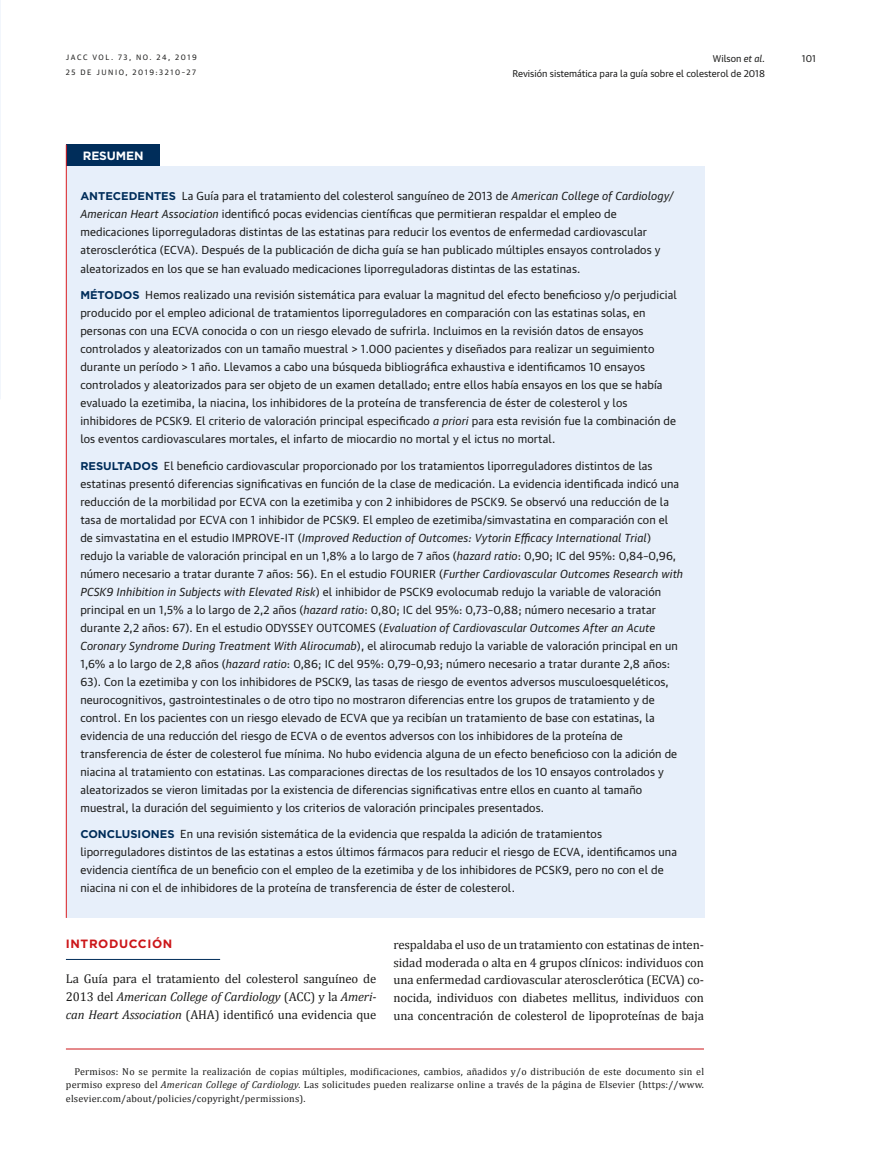
<style>
.page{position:relative;width:872px;height:1170px;background:#fff}
.page>*{position:absolute;margin:0;border:0;box-sizing:border-box;transform-origin:0 0}
.t1{font:12.75px/17.9px "Cambria";letter-spacing:-.01em;color:#1c1c1b;text-align:justify}
.t2{font:700 12px "Gotham";letter-spacing:.05em;color:#cc1619}
.t3{font:700 12px "Gotham";letter-spacing:-.01em;color:#fff}
.t4{font:11.25px/18px "Guardian Text Sans";letter-spacing:.01em;color:#1c1c1b}
.t5{font:10.05px/13.5px "Cambria";letter-spacing:.02em;color:#1c1c1b;text-align:justify}
.t6{font:9.45px "Guardian Text Sans";color:#1c1c1b}
.t7{font:7.5px "Guardian Text Sans";letter-spacing:.205em;color:#1c1c1b}
.s1{font-style:italic}
.s2{font-family:"Gotham";font-weight:700;color:#002d5a}
</style>
<div class="page">
<div style="left:66px;top:145px;width:94px;height:21px;background:#002d5a"></div>
<div style="left:66px;top:166px;width:638px;height:751px;background:#e7effa"></div>
<svg style="left:66px;top:145px;width:1px;height:21px"></svg>
<hr style="left:66px;top:166px;width:1px;height:751px;background:#db1d20">
<hr style="left:66px;top:1048px;width:638px;height:1px;background:#cc1619">
<hr style="left:66px;top:958px;width:154px;height:1px;background:#002d5a">
<p class="t7" style="left:66px;top:53px;width:132px">JACC VOL. 73, NO. 24, 2019</p>
<p class="t6" style="left:713px;top:53px;width:54px">Wilson <span class="s1">et al.</span></p>
<p class="t6" style="left:802px;top:53px;width:16px">101</p>
<p class="t7" style="left:66px;top:68px;width:131px">25 DE JUNIO, 2019:3210–27</p>
<p class="t6" style="left:512px;top:68px;width:254px">Revisión sistemática para la guía sobre el colesterol de 2018</p>
<p class="t3" style="left:83px;top:149px;width:62px">RESUMEN</p>
<p class="t4" style="left:80px;top:187px;width:596px"><span class="s2">ANTECEDENTES</span> La Guía para el tratamiento del colesterol sanguíneo de 2013 de <span class="s1">American College of Cardiology/ American Heart Association</span> identificó pocas evidencias científicas que permitieran respaldar el empleo de medicaciones liporreguladoras distintas de las estatinas para reducir los eventos de enfermedad cardiovascular aterosclerótica (ECVA). Después de la publicación de dicha guía se han publicado múltiples ensayos controlados y aleatorizados en los que se han evaluado medicaciones liporreguladoras distintas de las estatinas.</p>
<p class="t4" style="left:80px;top:286px;width:598px"><span class="s2">MÉTODOS</span> Hemos realizado una revisión sistemática para evaluar la magnitud del efecto beneficioso y/o perjudicial producido por el empleo adicional de tratamientos liporreguladores en comparación con las estatinas solas, en personas con una ECVA conocida o con un riesgo elevado de sufrirla. Incluimos en la revisión datos de ensayos controlados y aleatorizados con un tamaño muestral &gt; 1.000 pacientes y diseñados para realizar un seguimiento durante un período &gt; 1 año. Llevamos a cabo una búsqueda bibliográfica exhaustiva e identificamos 10 ensayos controlados y aleatorizados para ser objeto de un examen detallado; entre ellos había ensayos en los que se había evaluado la ezetimiba, la niacina, los inhibidores de la proteína de transferencia de éster de colesterol y los inhibidores de PCSK9. El criterio de valoración principal especificado <span class="s1">a priori</span> para esta revisión fue la combinación de los eventos cardiovasculares mortales, el infarto de miocardio no mortal y el ictus no mortal.</p>
<p class="t4" style="left:80px;top:456px;width:604px"><span class="s2">RESULTADOS</span> El beneficio cardiovascular proporcionado por los tratamientos liporreguladores distintos de las estatinas presentó diferencias significativas en función de la clase de medicación. La evidencia identificada indicó una reducción de la morbilidad por ECVA con la ezetimiba y con 2 inhibidores de PSCK9. Se observó una reducción de la tasa de mortalidad por ECVA con 1 inhibidor de PCSK9. El empleo de ezetimiba/simvastatina en comparación con el de simvastatina en el estudio IMPROVE-IT (<span class="s1">Improved Reduction of Outcomes: Vytorin Efficacy International Trial</span>) redujo la variable de valoración principal en un 1,8% a lo largo de 7 años (<span class="s1">hazard ratio</span>: 0,90; IC del 95%: 0,84–0,96, número necesario a tratar durante 7 años: 56). En el estudio FOURIER (<span class="s1">Further Cardiovascular Outcomes Research with PCSK9 Inhibition in Subjects with Elevated Risk</span>) el inhibidor de PSCK9 evolocumab redujo la variable de valoración principal en un 1,5% a lo largo de 2,2 años (<span class="s1">hazard ratio</span>: 0,80; IC del 95%: 0,73–0,88; número necesario a tratar durante 2,2 años: 67). En el estudio ODYSSEY OUTCOMES (<span class="s1">Evaluation of Cardiovascular Outcomes After an Acute Coronary Syndrome During Treatment With Alirocumab</span>), el alirocumab redujo la variable de valoración principal en un 1,6% a lo largo de 2,8 años (<span class="s1">hazard ratio</span>: 0,86; IC del 95%: 0,79–0,93; número necesario a tratar durante 2,8 años:<br>63). Con la ezetimiba y con los inhibidores de PSCK9, las tasas de riesgo de eventos adversos musculoesqueléticos, neurocognitivos, gastrointestinales o de otro tipo no mostraron diferencias entre los grupos de tratamiento y de control. En los pacientes con un riesgo elevado de ECVA que ya recibían un tratamiento de base con estatinas, la evidencia de una reducción del riesgo de ECVA o de eventos adversos con los inhibidores de la proteína de transferencia de éster de colesterol fue mínima. No hubo evidencia alguna de un efecto beneficioso con la adición de niacina al tratamiento con estatinas. Las comparaciones directas de los resultados de los 10 ensayos controlados y aleatorizados se vieron limitadas por la existencia de diferencias significativas entre ellos en cuanto al tamaño muestral, la duración del seguimiento y los criterios de valoración principales presentados.</p>
<p class="t4" style="left:80px;top:825px;width:598px"><span class="s2">CONCLUSIONES</span> En una revisión sistemática de la evidencia que respalda la adición de tratamientos liporreguladores distintos de las estatinas a estos últimos fármacos para reducir el riesgo de ECVA, identificamos una evidencia científica de un beneficio con el empleo de la ezetimiba y de los inhibidores de PCSK9, pero no con el de niacina ni con el de inhibidores de la proteína de transferencia de éster de colesterol.</p>
<p class="t2" style="left:66px;top:937px;width:108px">INTRODUCCIÓN</p>
<p class="t1" style="left:66px;top:971px;width:312px">La Guía para el tratamiento del colesterol sanguíneo de 2013 del <span class="s1">American College of Cardiology</span> (ACC) y la <span class="s1">Ameri&shy;can Heart Association</span> (AHA) identificó una evidencia que</p>
<p class="t1" style="left:393px;top:936px;width:312px">respaldaba el uso de un tratamiento con estatinas de inten&shy;sidad moderada o alta en 4 grupos clínicos: individuos con una enfermedad cardiovascular aterosclerótica (ECVA) co&shy;nocida, individuos con diabetes mellitus, individuos con una concentración de colesterol de lipoproteínas de baja</p>
<p class="t5" style="left:66px;top:1065px;width:639px;text-indent:9px">Permisos: No se permite la realización de copias múltiples, modificaciones, cambios, añadidos y/o distribución de este documento sin el permiso expreso del <span class="s1">American College of Cardiology.</span> Las solicitudes pueden realizarse online a través de la página de Elsevier (https://www. elsevier.com/about/policies/copyright/permissions).</p>
</div>
